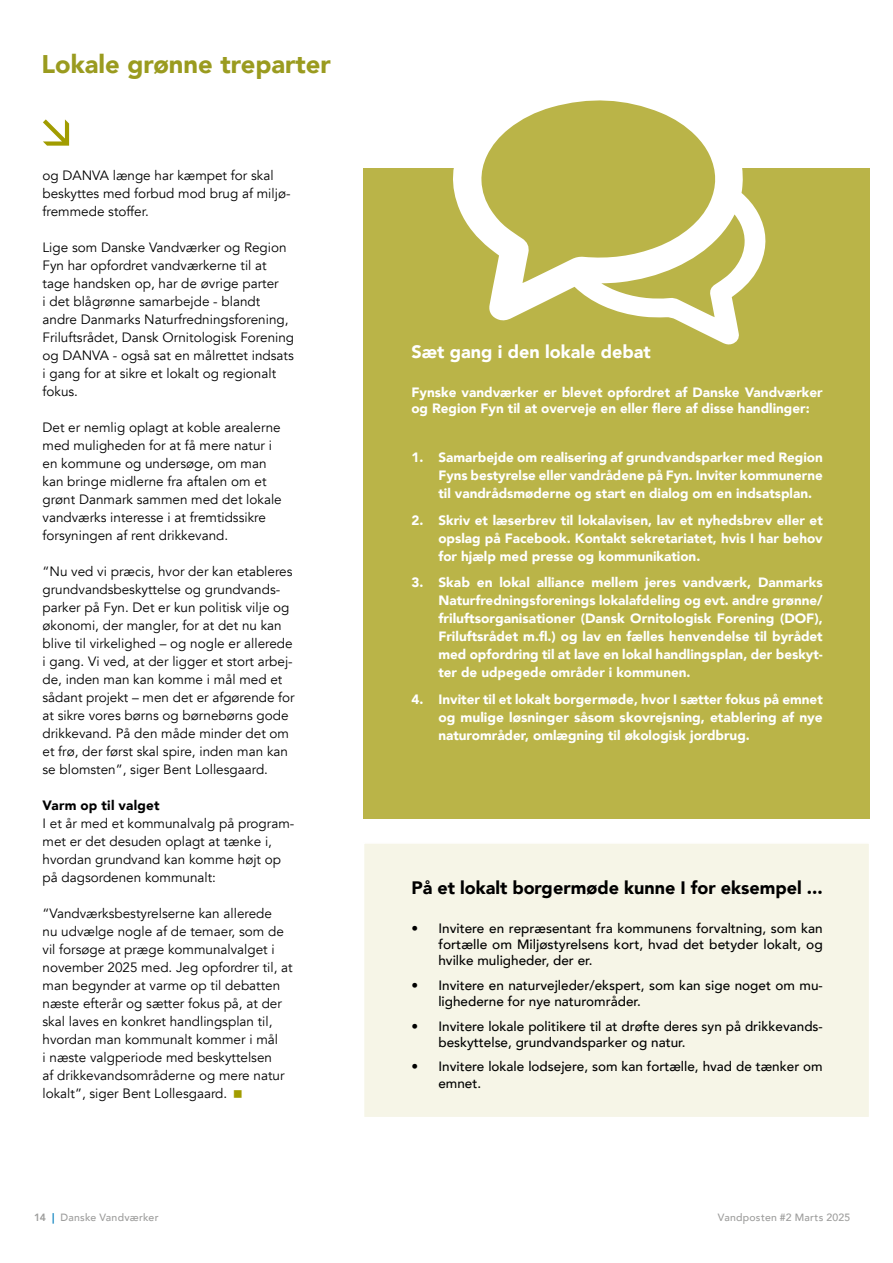
<style>
.page{position:relative;width:893px;height:1263px;background:#fff}
.page>*{position:absolute;margin:0;border:0;box-sizing:border-box;transform-origin:0 0}
.t1{font:900 25.5px "Avenir";color:#9a9b1f}
.t2{font:900 18px "Avenir";color:#000}
.t3{font:900 18px "Avenir";color:#fff}
.t4{font:13.5px/18px "Avenir";color:#000}
.t5{font:900 13.5px/18px "Avenir";color:#fff;text-align:justify}
.t6{font:500 13.5px/16.2px "Avenir";color:#000}
.t7{font:900 13.5px "Avenir";letter-spacing:.015em;color:#000}
.t8{font:500 10.5px "Avenir";letter-spacing:.025em;color:#9d9d9c}
.s1{font-weight:400}
.s2{font-weight:800}
.s3{font-weight:800;color:#017dbc}
</style>
<div class="page">
<div style="left:364px;top:168px;width:506px;height:651px;background:#bab448"></div>
<div style="left:363px;top:842px;width:507px;height:276px;background:#f6f5e7;border:2px solid #fff"></div>
<svg style="left:453px;top:100px;width:313px;height:245px"></svg>
<svg style="left:43px;top:119px;width:26px;height:27px"></svg>
<h1 class="t1" style="left:41px;top:43px;width:291px">Lokale grønne treparter</h1>
<p class="t4" style="left:43px;top:167px;width:248px">og DANVA længe har kæmpet for skal beskyttes med forbud mod brug af miljø&shy;fremmede stoffer.</p>
<p class="t4" style="left:43px;top:239px;width:253px">Lige som Danske Vandværker og Region Fyn har opfordret vandværkerne til at tage handsken op, har de øvrige parter<br>i det blågrønne samarbejde - blandt andre Danmarks Naturfredningsforening, Friluftsrådet, Dansk Ornitologisk Forening og DANVA - også sat en målrettet indsats i gang for at sikre et lokalt og regionalt fokus.</p>
<p class="t4" style="left:43px;top:419px;width:241px">Det er nemlig oplagt at koble arealerne med muligheden for at få mere natur i en kommune og undersøge, om man kan bringe midlerne fra aftalen om et grønt Danmark sammen med det lokale vandværks interesse i at fremtidssikre forsyningen af rent drikkevand.</p>
<p class="t4" style="left:43px;top:563px;width:254px">“Nu ved vi præcis, hvor der kan etableres grundvandsbeskyttelse og grundvands&shy;parker på Fyn. Det er kun politisk vilje og økonomi, der mangler, for at det nu kan blive til virkelighed – og nogle er allerede i gang. Vi ved, at der ligger et stort arbej&shy;de, inden man kan komme i mål med et sådant projekt – men det er afgørende for at sikre vores børns og børnebørns gode drikkevand. På den måde minder det om et frø, der først skal spire, inden man kan se blomsten”, siger Bent Lollesgaard.</p>
<p class="t7" style="left:43px;top:794px;width:119px">Varm op til valget</p>
<p class="t4" style="left:43px;top:814px;width:253px">I et år med et kommunalvalg på program&shy;met er det desuden oplagt at tænke i, hvordan grundvand kan komme højt op på dagsordenen kommunalt:</p>
<p class="t4" style="left:43px;top:904px;width:252px">“Vandværksbestyrelserne kan allerede<br>nu udvælge nogle af de temaer, som de vil forsøge at præge kommunalvalget i november 2025 med. Jeg opfordrer til, at man begynder at varme op til debatten næste efterår og sætter fokus på, at der skal laves en konkret handlingsplan til, hvordan man kommunalt kommer i mål<br>i næste valgperiode med beskyttelsen<br>af drikkevandsområderne og mere natur lokalt”, siger Bent Lollesgaard.</p>
<h2 class="t3" style="left:411px;top:337px;width:241px">Sæt gang i den lokale debat</h2>
<p class="t5" style="left:411px;top:384px;width:413px;line-height:16.2px">Fynske vandværker er blevet opfordret af Danske Vandværker og Region Fyn til at overveje en eller flere af disse handlinger:</p>
<p class="t5" style="left:438px;top:448px;width:386px;text-indent:-27px">1. Samarbejde om realisering af grundvandsparker med Region Fyns bestyrelse eller vandrådene på Fyn. Inviter kommunerne til vandrådsmøderne og start en dialog om en indsatsplan.</p>
<p class="t5" style="left:438px;top:511px;width:386px;text-indent:-27px">2. Skriv et læserbrev til lokalavisen, lav et nyhedsbrev eller et opslag på Facebook. Kontakt sekretariatet, hvis I har behov for hjælp med presse og kommunikation.</p>
<p class="t5" style="left:438px;top:573px;width:386px;text-indent:-27px">3. Skab en lokal alliance mellem jeres vandværk, Danmarks Naturfredningsforenings lokalafdeling og evt. andre grønne/ friluftsorganisationer (Dansk Ornitologisk Forening (DOF), Friluftsrådet m.fl.) og lav en fælles henvendelse til byrådet med opfordring til at lave en lokal handlingsplan, der beskyt&shy;ter de udpegede områder i kommunen.</p>
<p class="t5" style="left:438px;top:690px;width:386px;text-indent:-27px">4. Inviter til et lokalt borgermøde, hvor I sætter fokus på emnet og mulige løsninger såsom skovrejsning, etablering af nye naturområder, omlægning til økologisk jordbrug.</p>
<h2 class="t2" style="left:411px;top:872px;width:413px">På et lokalt borgermøde kunne I for eksempel ...</h2>
<p class="t6" style="left:438px;top:919px;width:386px;text-align:justify;text-indent:-27px"><span class="s1">•</span> Invitere en repræsentant fra kommunens forvaltning, som kan fortælle om Miljøstyrelsens kort, hvad det betyder lokalt, og hvilke muligheder, der er.</p>
<p class="t6" style="left:438px;top:976px;width:386px;text-indent:-27px"><span class="s1">•</span> Invitere en naturvejleder/ekspert, som kan sige noget om mu&shy;lighederne for nye naturområder.</p>
<p class="t6" style="left:438px;top:1017px;width:386px;text-indent:-27px"><span class="s1">•</span> Invitere lokale politikere til at drøfte deres syn på drikkevands&shy;beskyttelse, grundvandsparker og natur.</p>
<p class="t6" style="left:438px;top:1058px;width:386px;text-indent:-27px"><span class="s1">•</span> Invitere lokale lodsejere, som kan fortælle, hvad de tænker om emnet.</p>
<p class="t8" style="left:34px;top:1208px;width:126px"><span class="s2">14</span> <span class="s3">|</span> Danske Vandværker</p>
<p class="t8" style="left:718px;top:1208px;width:134px">Vandposten #2 Marts 2025</p>
</div>
